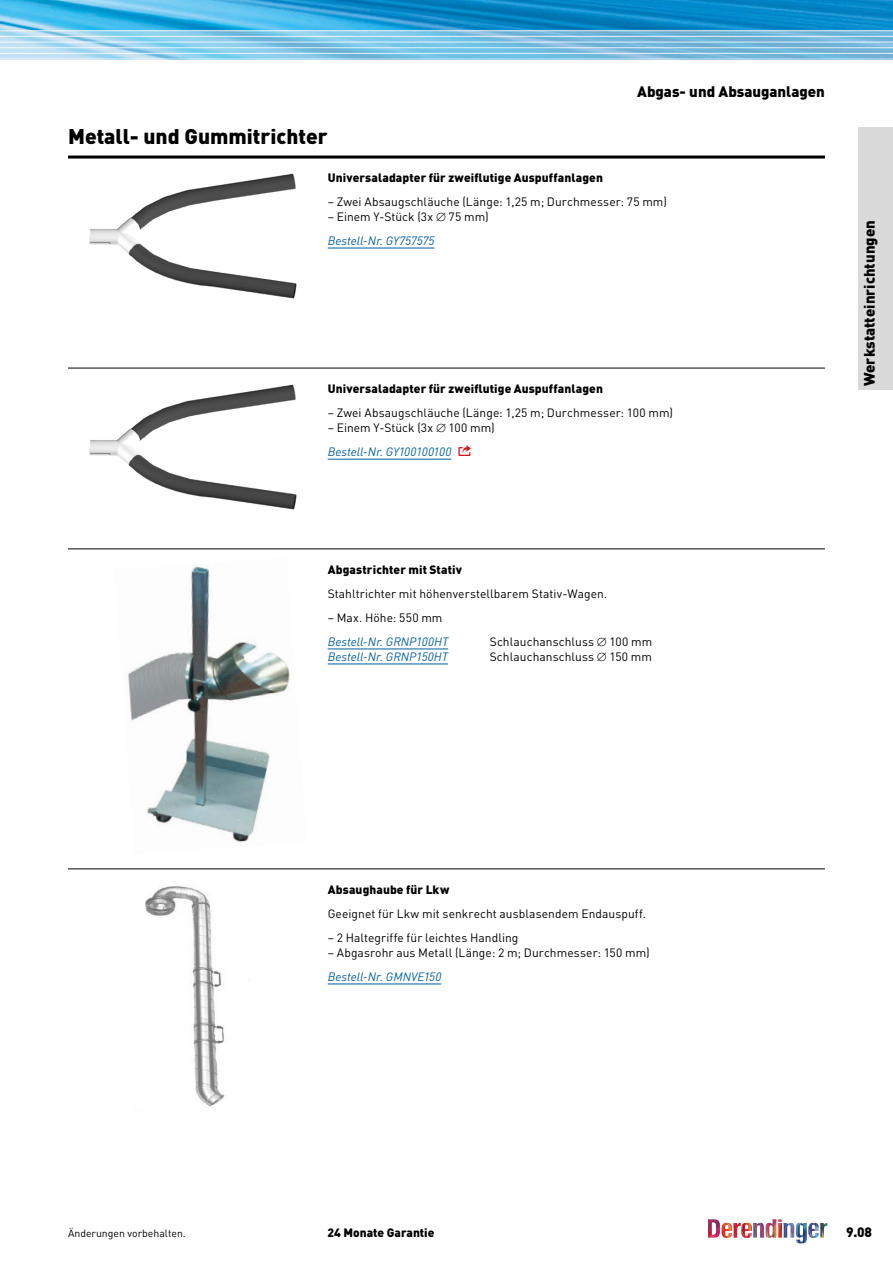
<style>
.page{position:relative;width:893px;height:1263px;background:#fff}
.page>*{position:absolute;margin:0;border:0;box-sizing:border-box;transform-origin:0 0}
.t1{font:900 21px "DINOT";color:#000}
.t2{font:900 15px "DINOT";color:#000}
.t3{font:900 13.5px "DINOT";color:#000}
.t4{font:12px/24px "DINOT";letter-spacing:.005em;color:#000}
.t5{font:900 12px "DINOT";letter-spacing:.01em;color:#000}
.t6{font:italic 12px "DINOT";letter-spacing:.005em;color:#005d9f}
.t7{font:10.5px "DINOT";color:#000}
.s1{font-style:italic;color:#005d9f}
.s2{font-family:"Modern Pictograms";font-size:18px;color:#cd171a}
</style>
<div class="page">
<img style="left:89px;top:173px;width:208px;height:126px">
<img style="left:89px;top:384px;width:208px;height:126px">
<img style="left:0;top:0;width:893px;height:30px">
<svg style="left:0;top:31px;width:893px;height:28px;background:#86c5e5"></svg>
<hr style="left:0;top:36px;width:893px;height:1px;background:#fff">
<hr style="left:0;top:47px;width:893px;height:1px;background:#fff">
<hr style="left:0;top:42px;width:893px;height:1px;background:#fff">
<hr style="left:0;top:53px;width:893px;height:1px;background:#fff">
<img style="left:708px;top:1219px;width:111px;height:19px">
<div style="left:859px;top:128px;width:34px;height:262px;background:#dadada"></div>
<hr style="left:68px;top:156px;width:757px;height:3px;background:#000">
<hr style="left:328px;top:248px;width:106px;height:1px;background:#005d9f">
<hr style="left:328px;top:459px;width:123px;height:1px;background:#005d9f">
<hr style="left:328px;top:649px;width:120px;height:1px;background:#005d9f">
<hr style="left:328px;top:664px;width:120px;height:1px;background:#005d9f">
<hr style="left:328px;top:984px;width:113px;height:1px;background:#005d9f">
<hr style="left:68px;top:368px;width:757px;height:1px;background:#000">
<hr style="left:68px;top:549px;width:757px;height:1px;background:#000">
<hr style="left:68px;top:869px;width:757px;height:1px;background:#000">
<img style="left:128px;top:566px;width:162px;height:276px">
<img style="left:145px;top:885px;width:80px;height:222px">
<h1 class="t1" style="left:68px;top:122px;width:261px">Metall- und Gummitrichter</h1>
<p class="t2" style="left:637px;top:81px;width:189px">Abgas- und Absauganlagen</p>
<p class="t5" style="left:328px;top:169px;width:277px">Universaladapter für zweiflutige Auspuffanlagen</p>
<p class="t4" style="left:328px;top:189px;width:341px">– Zwei Absaugschläuche (Länge: 1,25 m; Durchmesser: 75 mm)</p>
<p class="t4" style="left:328px;top:204px;width:163px">– Einem Y-Stück (3x ∅ 75 mm)<br><span class="s1">Bestell-Nr. GY757575</span></p>
<p class="t5" style="left:328px;top:380px;width:277px">Universaladapter für zweiflutige Auspuffanlagen</p>
<p class="t4" style="left:328px;top:400px;width:347px">– Zwei Absaugschläuche (Länge: 1,25 m; Durchmesser: 100 mm)</p>
<p class="t4" style="left:328px;top:415px;width:169px">– Einem Y-Stück (3x ∅ 100 mm)<br><span class="s1">Bestell-Nr. GY100100100</span> <span class="s2">o</span></p>
<p class="t2" style="left:859px;top:386px;width:167px;rotate:-90deg">Werkstatteinrichtungen</p>
<p class="t5" style="left:328px;top:561px;width:136px">Abgastrichter mit Stativ</p>
<p class="t4" style="left:328px;top:581px;width:281px">Stahltrichter mit höhenverstellbarem Stativ-Wagen.</p>
<p class="t4" style="left:328px;top:605px;width:116px">– Max. Höhe: 550 mm</p>
<p class="t6" style="left:328px;top:633px;width:122px">Bestell-Nr. GRNP100HT</p>
<p class="t4" style="left:490px;top:629px;width:164px">Schlauchanschluss ∅ 100 mm</p>
<p class="t6" style="left:328px;top:648px;width:122px">Bestell-Nr. GRNP150HT</p>
<p class="t4" style="left:490px;top:644px;width:164px">Schlauchanschluss ∅ 150 mm</p>
<p class="t5" style="left:328px;top:881px;width:123px">Absaughaube für Lkw</p>
<p class="t4" style="left:328px;top:901px;width:320px">Geeignet für Lkw mit senkrecht ausblasendem Endauspuff.</p>
<p class="t4" style="left:328px;top:925px;width:192px">– 2 Haltegriffe für leichtes Handling</p>
<p class="t4" style="left:328px;top:940px;width:324px">– Abgasrohr aus Metall (Länge: 2 m; Durchmesser: 150 mm)</p>
<p class="t6" style="left:328px;top:968px;width:115px">Bestell-Nr. GMNVE150</p>
<p class="t7" style="left:68px;top:1226px;width:119px">Änderungen vorbehalten.</p>
<p class="t5" style="left:327px;top:1225px;width:109px">24 Monate Garantie</p>
<p class="t3" style="left:846px;top:1223px;width:27px">9.08</p>
</div>
